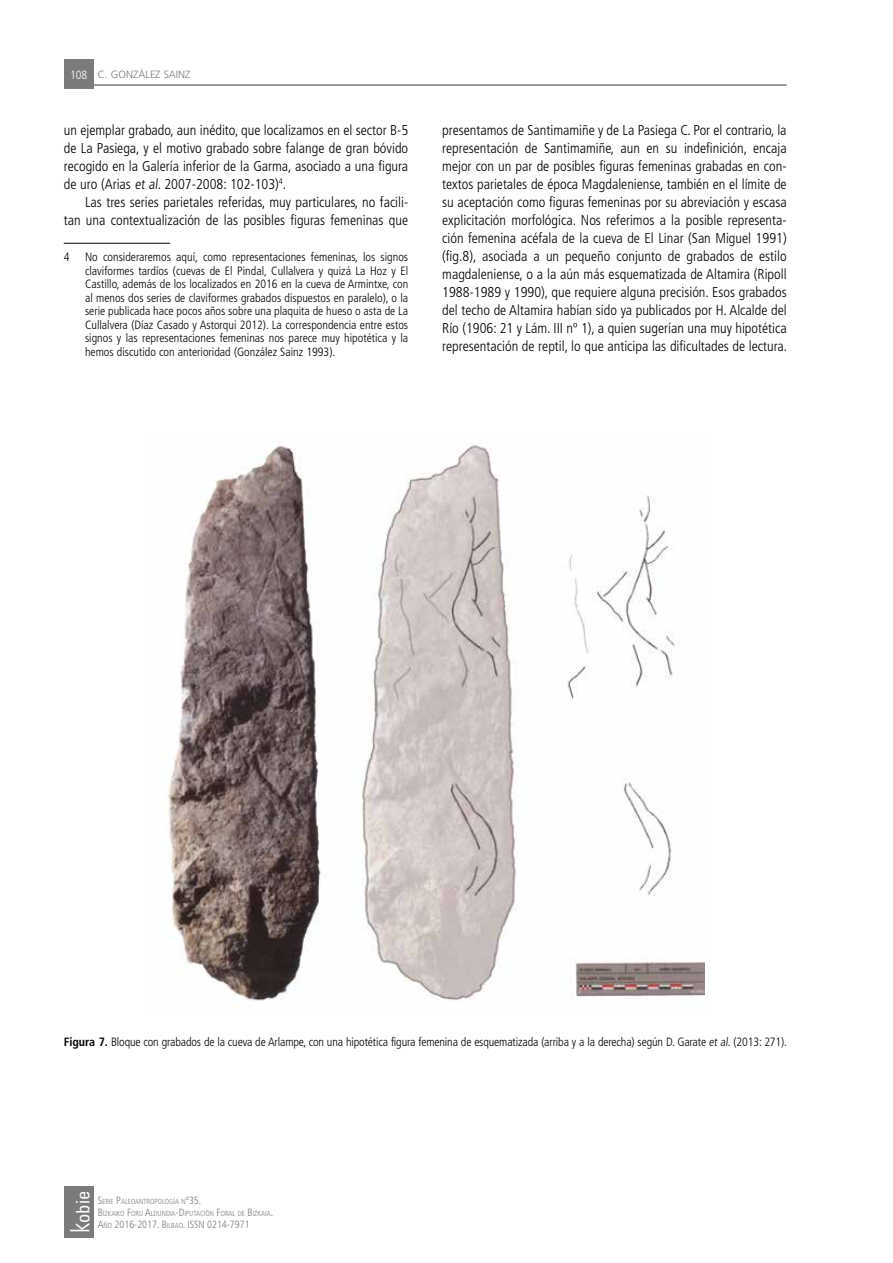
<style>
.page{position:relative;width:893px;height:1263px;background:#fff}
.page>*{position:absolute;margin:0;border:0;box-sizing:border-box;transform-origin:0 0}
.t1{font:300 condensed 26.55px "Univers";color:#fff}
.t2{font:condensed 18.6px "Univers";color:#fff}
.t3{font:300 condensed 14.25px/18px "Frutiger";color:#000;text-align:justify}
.t4{font:300 condensed 12px/13.5px "Frutiger";letter-spacing:-.01em;color:#000;text-align:justify}
.t5{font:300 condensed 10.5px "Frutiger";color:#7c7b7b}
.t6{font:300 10.5px "Frutiger";color:#7c7b7b}
.t7{font:300 condensed 7.35px/12px "Frutiger";color:#7c7b7b}
.s1{font-stretch:condensed;font-size:12px;color:#fff}
.s2{font-weight:700}
.s3{font-size:10.5px}
.s4{font-size:7.35px}
</style>
<div class="page">
<div style="left:64px;top:60px;width:30px;height:29px;background:#7c7b7b"></div>
<div style="left:64px;top:1186px;width:30px;height:51px;background:#7c7b7b"></div>
<hr style="left:94px;top:84px;width:693px;height:2px;background:#7c7b7b">
<hr style="left:64px;top:243px;width:106px;height:1px;background:#000">
<img style="left:168px;top:439px;width:536px;height:569px">
<p class="t6" style="left:70px;top:69px;width:122px"><span class="s1">108</span> C. GONZÁLEZ SAINZ</p>
<p class="t3" style="left:64px;top:121px;width:346px">un ejemplar grabado, aun inédito, que localizamos en el sector B-5 de La Pasiega, y el motivo grabado sobre falange de gran bóvido recogido en la Galería inferior de la Garma, asociado a una figura de uro (Arias et al. 2007-2008: 102-103)<sup>4</sup>.</p>
<p class="t3" style="left:64px;top:193px;width:346px;text-align:right">Las tres series parietales referidas, muy particulares, no facili-<br>tan una contextualización de las posibles figuras femeninas que</p>
<p class="t4" style="left:64px;top:250px;width:7px">4</p>
<p class="t4" style="left:85px;top:250px;width:325px">No consideraremos aquí, como representaciones femeninas, los signos claviformes tardíos (cuevas de El Pindal, Cullalvera y quizá La Hoz y El Castillo, además de los localizados en 2016 en la cueva de Armintxe, con al menos dos series de claviformes grabados dispuestos en paralelo), o la serie publicada hace pocos años sobre una plaquita de hueso o asta de La Cullalvera (Díaz Casado y Astorqui 2012). La correspondencia entre estos signos y las representaciones femeninas nos parece muy hipotética y la hemos discutido con anterioridad (González Sainz 1993).</p>
<p class="t3" style="left:442px;top:121px;width:346px">presentamos de Santimamiñe y de La Pasiega C. Por el contrario, la representación de Santimamiñe, aun en su indefinición, encaja mejor con un par de posibles figuras femeninas grabadas en con&shy;textos parietales de época Magdaleniense, también en el límite de su aceptación como figuras femeninas por su abreviación y escasa explicitación morfológica. Nos referimos a la posible representa&shy;ción femenina acéfala de la cueva de El Linar (San Miguel 1991) (fig.8), asociada a un pequeño conjunto de grabados de estilo magdaleniense, o a la aún más esquematizada de Altamira (Ripoll 1988-1989 y 1990), que requiere alguna precisión. Esos grabados del techo de Altamira habían sido ya publicados por H. Alcalde del Río (1906: 21 y Lám. III nº 1), a quien sugerían una muy hipotética representación de reptil, lo que anticipa las dificultades de lectura.</p>
<p class="t4" style="left:64px;top:1035px;width:725px"><span class="s2">Figura 7.</span> Bloque con grabados de la cueva de Arlampe, con una hipotética figura femenina de esquematizada (arriba y a la derecha) según D. Garate et al. (2013: 271).</p>
<h2 class="t2" style="left:71px;top:1223px;width:33px;rotate:-90deg">obie</h2>
<p class="t7" style="left:98px;top:1195px;width:177px"><span class="s3">S</span>ERIE <span class="s3">P</span>ALEOANTROPOLOGÍA N<span class="s3">º35.<br>B</span>IZKAIKO <span class="s3">F</span>ORU <span class="s3">A</span>LDUNDIA<span class="s3">-D</span>IPUTACIÓN <span class="s3">F</span>ORAL DE <span class="s3">B</span>IZKAIA<span class="s3">.</span></p>
<h1 class="t1" style="left:64px;top:1233px;width:12px;rotate:-90deg">k</h1>
<p class="t5" style="left:98px;top:1218px;width:153px">A<span class="s4">ÑO</span> 2016-2017. B<span class="s4">ILBAO</span>. ISSN 0214-7971</p>
</div>
